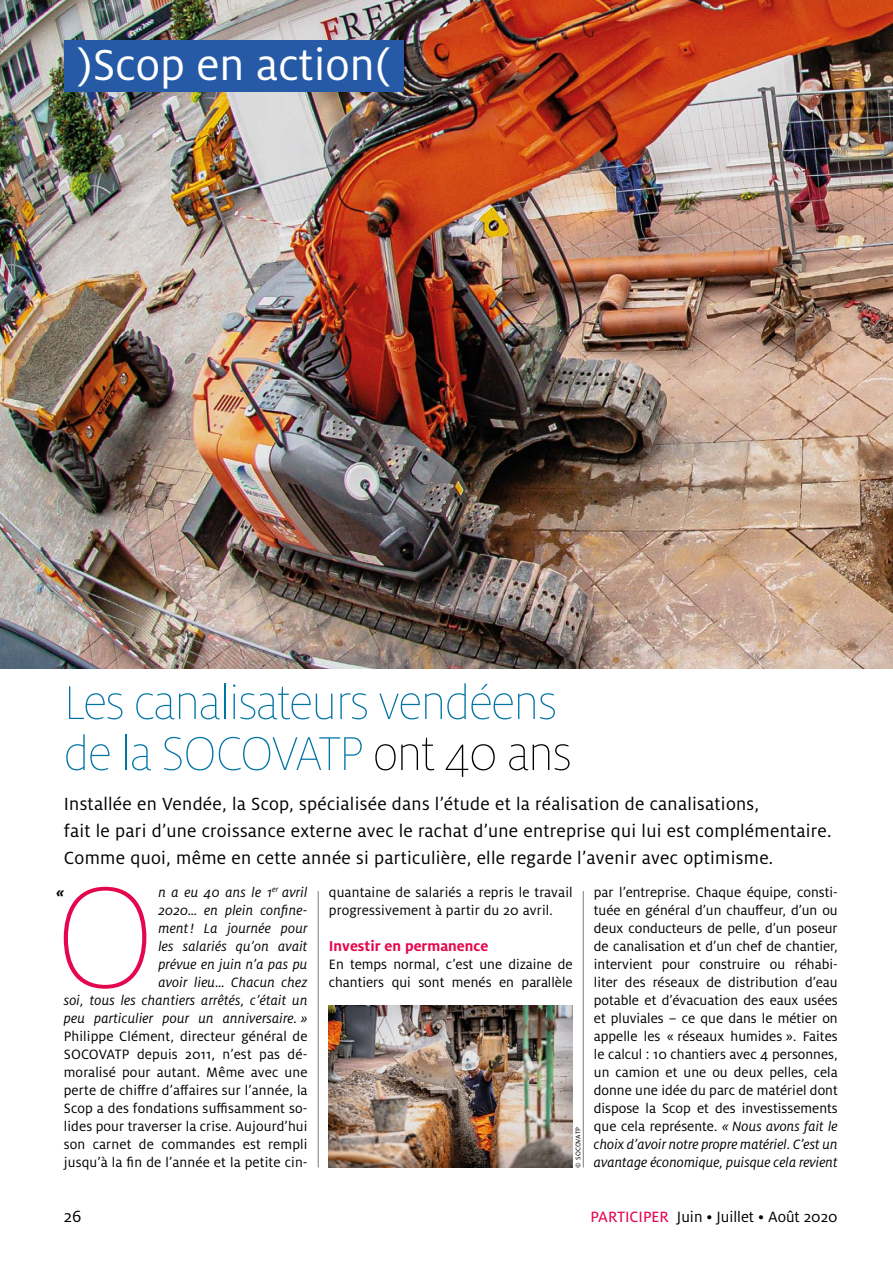
<style>
.page{position:relative;width:893px;height:1263px;background:#fff}
.page>*{position:absolute;margin:0;border:0;box-sizing:border-box;transform-origin:0 0}
.t1{font:100 159.45px "Milo OT";color:#e5074d}
.t2{font:100 52.5px/51px "Milo OT";letter-spacing:-.03em;color:#0074a6}
.t3{font:48px "Milo OT";color:#fff}
.t4{font:19.5px/27px "Milo OT";letter-spacing:.015em;color:#000}
.t5{font:18px "Milo OT";color:#000}
.t6{font:16.5px "Milo OT";color:#000}
.t7{font:700 15.75px "Milo OT";color:#e5074d}
.t8{font:15px/18px "Milo OT";color:#000;text-align:justify}
.t9{font:italic 15px/18px "Milo OT";letter-spacing:.01em;color:#000;text-align:right}
.t10{font:italic 700 15px "Milo OT";color:#000}
.t11{font:7.5px "Milo OT";letter-spacing:-.005em;color:#000}
.s1{color:#000}
.s2{font-style:italic}
.s3{font-family:"Milo OT Text";color:#e5074d}
</style>
<div class="page">
<img style="left:0;top:0;width:893px;height:668px">
<div style="left:64px;top:40px;width:340px;height:51px;background:#265aa6"></div>
<img style="left:329px;top:1005px;width:243px;height:162px">
<hr style="left:583px;top:891px;width:1px;height:276px;background:#877">
<hr style="left:318px;top:891px;width:1px;height:276px;background:#877">
<h3 class="t3" style="left:78px;top:39px;width:314px">)Scop en action(</h3>
<h2 class="t2" style="left:64px;top:678px;width:510px">Les canalisateurs vendéens de la SOCOVATP <span class="s1">ont 40 ans</span></h2>
<p class="t4" style="left:64px;top:791px;width:769px">Installée en Vendée, la Scop, spécialisée dans l’étude et la réalisation de canalisations,<br>fait le pari d’une croissance externe avec le rachat d’une entreprise qui lui est complémentaire.<br>Comme quoi, même en cette année si particulière, elle regarde l’avenir avec optimisme.</p>
<p class="t10" style="left:56px;top:884px;width:13px">«</p>
<h1 class="t1" style="left:53px;top:852px;width:105px">O</h1>
<p class="t9" style="left:64px;top:884px;width:245px">n a eu 40 ans le 1<sup>er</sup> avril<br>2020… en plein confine-<br>ment! La journée pour<br>les salariés qu’on avait<br>prévue en juin n’a pas pu<br>avoir lieu… Chacun chez<br>soi, tous les chantiers arrêtés, c’était un peu particulier pour un anniversaire. »</p>
<p class="t8" style="left:64px;top:1028px;width:245px">Philippe Clément, directeur général de SOCOVATP depuis 2011, n’est pas dé&shy;moralisé pour autant. Même avec une perte de chiffre d’affaires sur l’année, la Scop a des fondations suffisamment so&shy;lides pour traverser la crise. Aujourd’hui son carnet de commandes est rempli jusqu’à la fin de l’année et la petite cin-</p>
<p class="t8" style="left:329px;top:884px;width:245px">quantaine de salariés a repris le travail progressivement à partir du 20 avril.</p>
<p class="t7" style="left:329px;top:937px;width:161px">Investir en permanence</p>
<p class="t8" style="left:329px;top:956px;width:245px">En temps normal, c’est une dizaine de chantiers qui sont menés en parallèle</p>
<p class="t11" style="left:574px;top:1167px;width:42px;rotate:-90deg">© SOCOVATP</p>
<p class="t8" style="left:594px;top:884px;width:245px">par l’entreprise. Chaque équipe, consti&shy;tuée en général d’un chauffeur, d’un ou deux conducteurs de pelle, d’un poseur de canalisation et d’un chef de chantier, intervient pour construire ou réhabi&shy;liter des réseaux de distribution d’eau potable et d’évacuation des eaux usées et pluviales – ce que dans le métier on appelle les « réseaux humides ». Faites le calcul : 10 chantiers avec 4 personnes, un camion et une ou deux pelles, cela donne une idée du parc de matériel dont dispose la Scop et des investissements que cela représente. <span class="s2">« Nous avons fait le choix d’avoir notre propre matériel. C’est un avantage économique, puisque cela revient</span></p>
<p class="t5" style="left:64px;top:1207px;width:19px">26</p>
<p class="t6" style="left:590px;top:1208px;width:249px"><span class="s3">PARTICIPER</span> Juin • Juillet • Août 2020</p>
</div>
